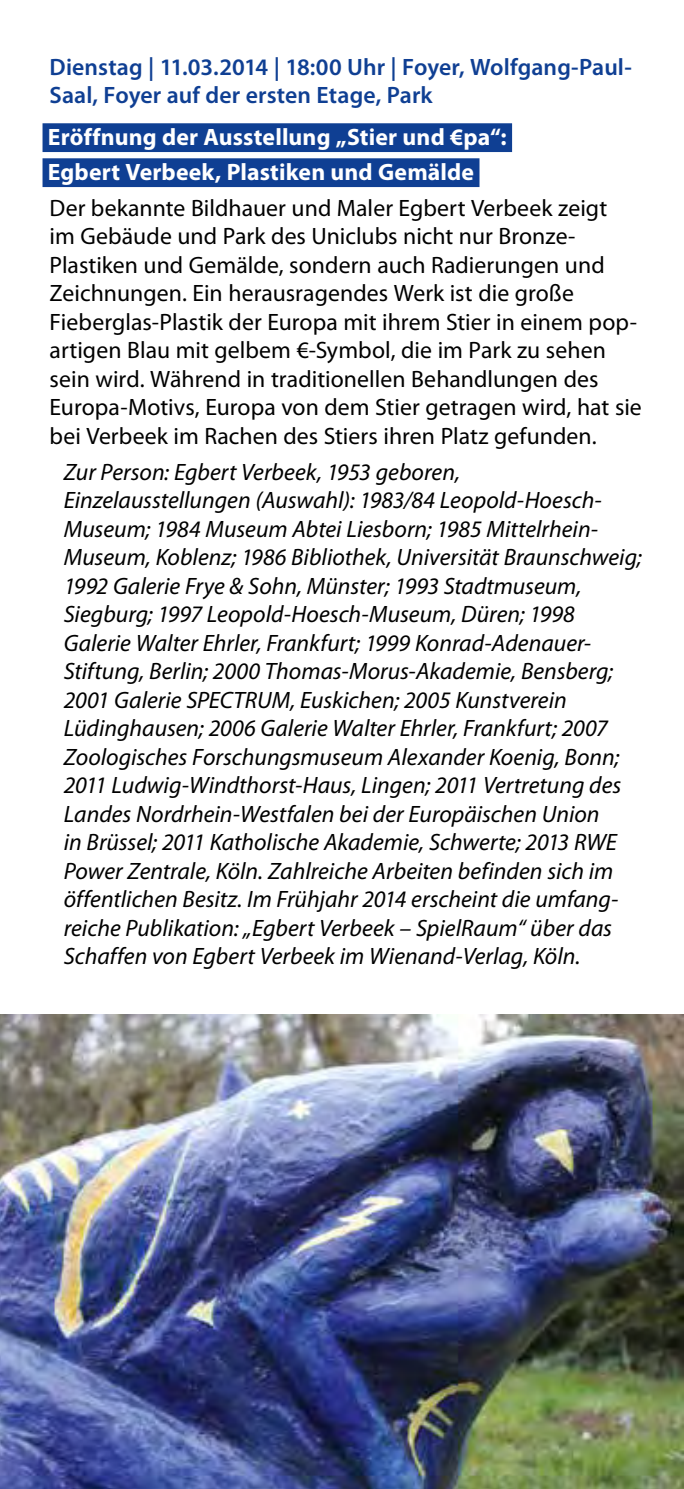
<style>
.page{position:relative;width:684px;height:1489px;background:#fff}
.page>*{position:absolute;margin:0;border:0;box-sizing:border-box;transform-origin:0 0}
.t1{font:italic 23.75px/28.5px "Myriad Pro";color:#000}
.t2{font:23.75px/28.5px "Myriad Pro";letter-spacing:.005em;color:#000}
.t3{font:600 23.75px/28.5px "Myriad Pro";letter-spacing:.005em;color:#0f3f93}
.t4{font:700 23.75px/35px "Myriad Pro";letter-spacing:.005em;color:#fff}
</style>
<div class="page">
<div style="left:43px;top:123px;width:469px;height:29px;background:#0f3f93"></div>
<div style="left:43px;top:158px;width:436px;height:29px;background:#0f3f93"></div>
<img style="left:0;top:1014px;width:684px;height:474px">
<p class="t3" style="left:50px;top:52px;width:584px">Dienstag | 11.03.2014 | 18:00 Uhr | Foyer, Wolfgang-Paul-<br>Saal, Foyer auf der ersten Etage, Park</p>
<p class="t4" style="left:48px;top:119px;width:460px">Eröffnung der Ausstellung „Stier und €pa“:<br>Egbert Verbeek, Plastiken und Gemälde</p>
<p class="t2" style="left:50px;top:193px;width:594px">Der bekannte Bildhauer und Maler Egbert Verbeek zeigt<br>im Gebäude und Park des Uniclubs nicht nur Bronze-Plastiken und Gemälde, sondern auch Radierungen und Zeichnungen. Ein herausragendes Werk ist die große Fieberglas-Plastik der Europa mit ihrem Stier in einem pop&shy;artigen Blau mit gelbem €-Symbol, die im Park zu sehen sein wird. Während in traditionellen Behandlungen des Europa-Motivs, Europa von dem Stier getragen wird, hat sie bei Verbeek im Rachen des Stiers ihren Platz gefunden.</p>
<p class="t1" style="left:64px;top:457px;width:579px">Zur Person: Egbert Verbeek, 1953 geboren, Einzelausstellungen (Auswahl): 1983/84 Leopold-Hoesch-Museum; 1984 Museum Abtei Liesborn; 1985 Mittelrhein-Museum, Koblenz; 1986 Bibliothek, Universität Braunschweig; 1992 Galerie Frye &amp; Sohn, Münster; 1993 Stadtmuseum, Siegburg; 1997 Leopold-Hoesch-Museum, Düren; 1998<br>Galerie Walter Ehrler, Frankfurt; 1999 Konrad-Adenauer-Stiftung, Berlin; 2000 Thomas-Morus-Akademie, Bensberg; 2001 Galerie SPECTRUM, Euskichen; 2005 Kunstverein Lüdinghausen; 2006 Galerie Walter Ehrler, Frankfurt; 2007<br>Zoologisches Forschungsmuseum Alexander Koenig, Bonn; 2011 Ludwig-Windthorst-Haus, Lingen; 2011 Vertretung des Landes Nordrhein-Westfalen bei der Europäischen Union<br>in Brüssel; 2011 Katholische Akademie, Schwerte; 2013 RWE Power Zentrale, Köln. Zahlreiche Arbeiten befinden sich im öffentlichen Besitz. Im Frühjahr 2014 erscheint die umfang&shy;reiche Publikation: „Egbert Verbeek – SpielRaum“ über das Schaffen von Egbert Verbeek im Wienand-Verlag, Köln.</p>
</div>
